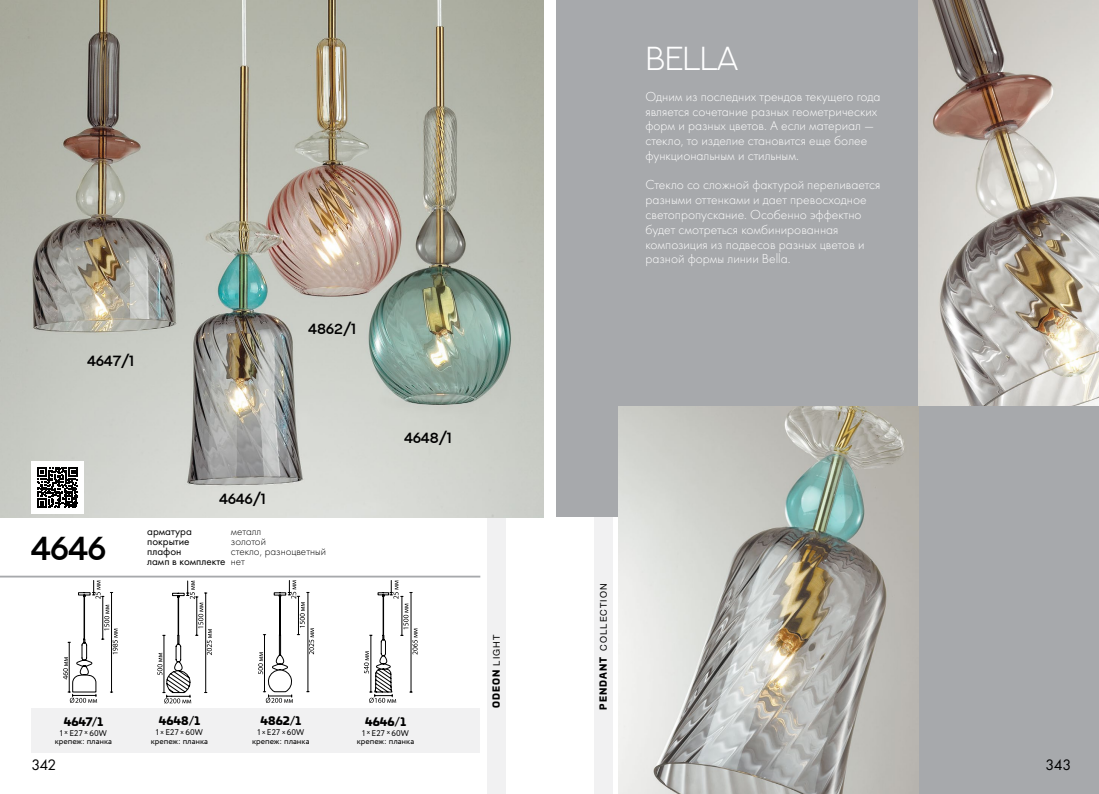
<style>
.page{position:relative;width:1099px;height:794px;background:#fff}
.page>*{position:absolute;margin:0;border:0;box-sizing:border-box;transform-origin:0 0}
.Head_09{font:300 33.25px "NEXTART";color:#fff}
.Head_09_Black_Цифра{font:600 33.25px "NEXTART";color:#000}
.t1{font:15.62px "Futura PT";letter-spacing:-.05em;color:#000}
.артикул_black_S{font:600 14.75px "NEXTART";color:#000}
.body_text{font:300 13.62px/14.8px "Futura PT";color:#fff}
.Инф_блок_2_black{font:11.12px "Futura PT";color:#000}
.Инф_блок_2_black-2{font:300 11.12px "Futura PT";color:#000}
.ar_param{font:900 11.12px "Univia Pro";color:#000}
.KT_collection{font:9.25px "Helvetica Neue Cyr";letter-spacing:.115em;color:#000}
.t2{font:900 9.25px "Univia Pro";letter-spacing:.11em;color:#000}
.Parametry{font:8.25px "Circe";color:#000}
.s1{font-weight:300}
.s2{font-family:"Helvetica Neue Cyr";font-weight:400}
.s3{font-family:"Univia Pro";font-weight:900}
</style>
<div class="page">
<div style="left:486px;top:517px;width:19px;height:277px;background:#f1f1f2"></div>
<div style="left:549px;top:0;width:549px;height:794px;background:#a7a9ac"></div>
<div style="left:549px;top:517px;width:69px;height:277px;background:#fff"></div>
<img style="left:618px;top:406px;width:300px;height:388px">
<img style="left:918px;top:0;width:180px;height:406px">
<div style="left:594px;top:517px;width:18px;height:277px;background:#f1f1f2"></div>
<div style="left:31px;top:708px;width:449px;height:45px;background:#f1f1f2"></div>
<hr style="left:0;top:575px;width:480px;height:2px;background:#a7a9ac">
<img style="left:0;top:0;width:544px;height:517px">
<svg style="left:63px;top:580px;width:55px;height:123px"></svg>
<svg style="left:157px;top:580px;width:55px;height:123px"></svg>
<svg style="left:258px;top:580px;width:56px;height:123px"></svg>
<svg style="left:364px;top:580px;width:53px;height:123px"></svg>
<div style="left:544px;top:0;width:11px;height:794px;background:#fff"></div>
<div style="left:31px;top:461px;width:53px;height:52px;background:#fff"></div>
<svg style="left:37px;top:467px;width:41px;height:41px"></svg>
<p class="артикул_black_S" style="left:88px;top:352px;width:48px">4647/1</p>
<p class="артикул_black_S" style="left:308px;top:321px;width:49px">4862/1</p>
<p class="Head_09_Black_Цифра" style="left:31px;top:530px;width:76px">4646</p>
<p class="артикул_black_S" style="left:219px;top:491px;width:48px">4646/1</p>
<p class="Инф_блок_2_black" style="left:147px;top:525px;width:46px">арматура</p>
<p class="Инф_блок_2_black-2" style="left:231px;top:525px;width:32px">металл</p>
<p class="Инф_блок_2_black" style="left:147px;top:535px;width:44px">покрытие</p>
<p class="Инф_блок_2_black-2" style="left:231px;top:535px;width:37px">золотой</p>
<p class="Инф_блок_2_black" style="left:147px;top:545px;width:36px">плафон</p>
<p class="Инф_блок_2_black-2" style="left:231px;top:545px;width:96px">стекло, разноцветный</p>
<p class="Инф_блок_2_black" style="left:147px;top:555px;width:99px">ламп в комплекте <span class="s1">нет</span></p>
<p class="артикул_black_S" style="left:404px;top:429px;width:49px">4648/1</p>
<p class="ar_param" style="left:64px;top:712px;width:41px">4647/1</p>
<p class="Parametry" style="left:60px;top:727px;width:48px">1 <sup>х</sup> E27 <sup>х</sup> 60W</p>
<p class="Parametry" style="left:55px;top:736px;width:59px">крепеж: планка</p>
<p class="ar_param" style="left:159px;top:712px;width:43px">4648/1</p>
<p class="Parametry" style="left:156px;top:727px;width:48px">1 <sup>х</sup> E27 <sup>х</sup> 60W</p>
<p class="Parametry" style="left:151px;top:735px;width:59px">крепеж: планка</p>
<p class="ar_param" style="left:260px;top:712px;width:42px">4862/1</p>
<p class="Parametry" style="left:257px;top:727px;width:48px">1 <sup>х</sup> E27 <sup>х</sup> 60W</p>
<p class="Parametry" style="left:252px;top:735px;width:59px">крепеж: планка</p>
<p class="ar_param" style="left:365px;top:712px;width:42px">4646/1</p>
<p class="Parametry" style="left:362px;top:727px;width:48px">1 <sup>х</sup> E27 <sup>х</sup> 60W</p>
<p class="Parametry" style="left:357px;top:736px;width:59px">крепеж: планка</p>
<p class="t2" style="left:488px;top:708px;width:75px;rotate:-90deg">ODEON <span class="s2">LIGHT</span></p>
<p class="Head_09" style="left:645px;top:41px;width:94px">Bella</p>
<p class="body_text" style="left:645px;top:89px;width:236px">Одним из последних трендов текущего года является сочетание разных геометрических форм и разных цветов. А если материал — стекло, то изделие становится еще более функциональным и стильным.</p>
<p class="body_text" style="left:645px;top:178px;width:236px">Стекло со сложной фактурой переливается разными оттенками и дает превосходное светопропускание. Особенно эффектно будет смотреться комбинированная композиция из подвесов разных цветов и разной формы линии Bella.</p>
<p class="KT_collection" style="left:598px;top:709px;width:128px;rotate:-90deg"><span class="s3">PENDANT</span> COLLECTION</p>
<p class="t1" style="left:31px;top:755px;width:27px">342</p>
<p class="t1" style="left:1045px;top:755px;width:27px">343</p>
</div>
